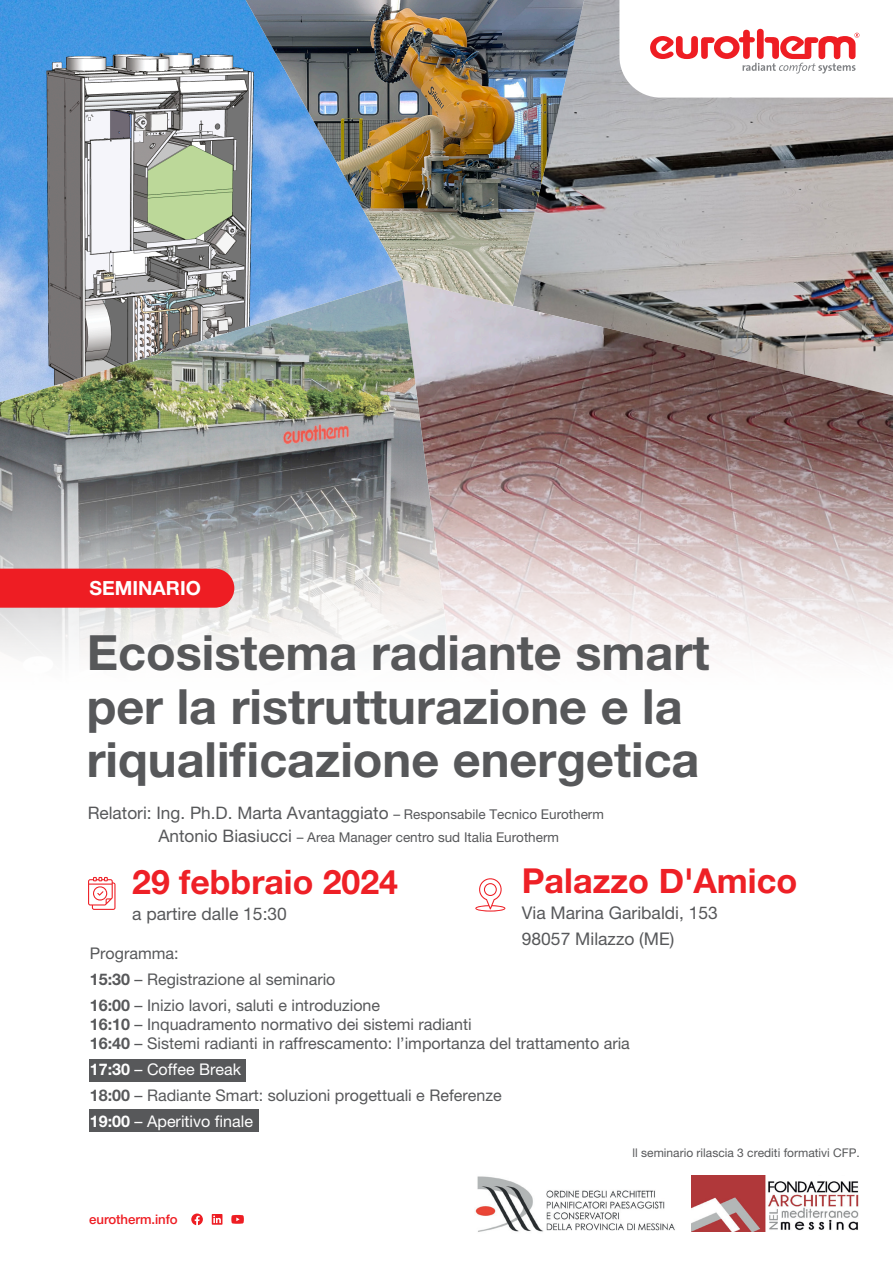
<style>
.page{position:relative;width:893px;height:1263px;background:#fff}
.page>*{position:absolute;margin:0;border:0;box-sizing:border-box;transform-origin:0 0}
.t1{font:700 48.6px/53.6px "Helvetica Neue LT Pro";color:#57585a}
.t2{font:700 34.2px "Helvetica Neue";color:#ee2026}
.t3{font:700 33.9px "Helvetica Neue LT Pro";color:#ee2026}
.t4{font:700 19.5px "Helvetica Neue LT Pro";color:#fff}
.t5{font:17.55px/25.8px "Helvetica Neue LT Pro";color:#57585a}
.t6{font:17.25px "Helvetica Neue LT Pro";color:#57585a}
.t7{font:16.05px/25.8px "Helvetica Neue LT Pro";color:#57585a}
.t8{font:13.5px "Helvetica Neue LT Pro";color:#57585a}
.t9{font:500 13.2px "Helvetica Neue LT Pro";letter-spacing:-.005em;color:#ee1d23}
.t10{font:12px "Helvetica Neue LT Pro";color:#57585a}
.s1{font-size:13.5px}
.s2{font-size:17.25px}
.s3{font-weight:700}
.s4{font-weight:700;color:#fff}
.s5{color:#fff}
</style>
<div class="page">
<img style="left:0;top:0;width:246px;height:280px">
<img style="left:44px;top:49px;width:202px;height:231px">
<img style="left:584px;top:0;width:309px;height:280px">
<img style="left:454px;top:280px;width:439px;height:162px">
<img style="left:0;top:280px;width:454px;height:162px">
<svg style="left:0;top:442px;width:893px;height:219px"></svg>
<svg style="left:619px;top:0;width:274px;height:98px"></svg>
<svg style="left:212px;top:1214px;width:10px;height:11px"></svg>
<svg style="left:191px;top:1213px;width:12px;height:12px"></svg>
<svg style="left:231px;top:1215px;width:13px;height:9px"></svg>
<img style="left:246px;top:0;width:338px;height:306px">
<div style="left:0;top:569px;width:234px;height:39px;background:#ee1d23"></div>
<img style="left:692px;top:1176px;width:167px;height:56px">
<img style="left:475px;top:1176px;width:200px;height:56px">
<svg style="left:88px;top:877px;width:27px;height:33px"></svg>
<svg style="left:475px;top:878px;width:30px;height:33px"></svg>
<div style="left:89px;top:1059px;width:157px;height:22px;background:#57585a"></div>
<div style="left:89px;top:1109px;width:170px;height:23px;background:#57585a"></div>
<p class="t4" style="left:89px;top:576px;width:113px">SEMINARIO</p>
<h1 class="t1" style="left:87px;top:625px;width:624px">Ecosistema radiante smart per la ristrutturazione e la riqualificazione energetica</h1>
<p class="t6" style="left:88px;top:802px;width:518px">Relatori: Ing. Ph.D. Marta Avantaggiato <span class="s1">– Responsabile Tecnico Eurotherm</span></p>
<p class="t8" style="left:158px;top:829px;width:402px"><span class="s2">Antonio Biasiucci</span> – Area Manager centro sud Italia Eurotherm</p>
<h2 class="t2" style="left:522px;top:854px;width:277px">Palazzo D'Amico</h2>
<p class="t5" style="left:522px;top:900px;width:198px">Via Marina Garibaldi, 153<br>98057 Milazzo (ME)</p>
<h3 class="t3" style="left:132px;top:861px;width:267px">29 febbraio 2024</h3>
<p class="t5" style="left:132px;top:900px;width:156px">a partire dalle 15:30</p>
<p class="t7" style="left:90px;top:940px;width:292px">Programma:<br><span class="s3">15:30</span> – Registrazione al seminario<br><span class="s3">16:00</span> – Inizio lavori, saluti e introduzione</p>
<p class="t7" style="left:90px;top:1014px;width:542px;line-height:19.4px"><span class="s3">16:10</span> – Inquadramento normativo dei sistemi radianti<br><span class="s3">16:40</span> – Sistemi radianti in raffrescamento: l’importanza del trattamento aria</p>
<p class="t7" style="left:90px;top:1056px;width:413px"><span class="s4">17:30</span> <span class="s5">– Coffee Break<br></span><span class="s3">18:00</span> – Radiante Smart: soluzioni progettuali e Referenze<br><span class="s4">19:00</span> <span class="s5">– Aperitivo finale</span></p>
<p class="t9" style="left:89px;top:1211px;width:90px">eurotherm.info</p>
<p class="t10" style="left:633px;top:1145px;width:229px">ll seminario rilascia 3 crediti formativi CFP.</p>
</div>
